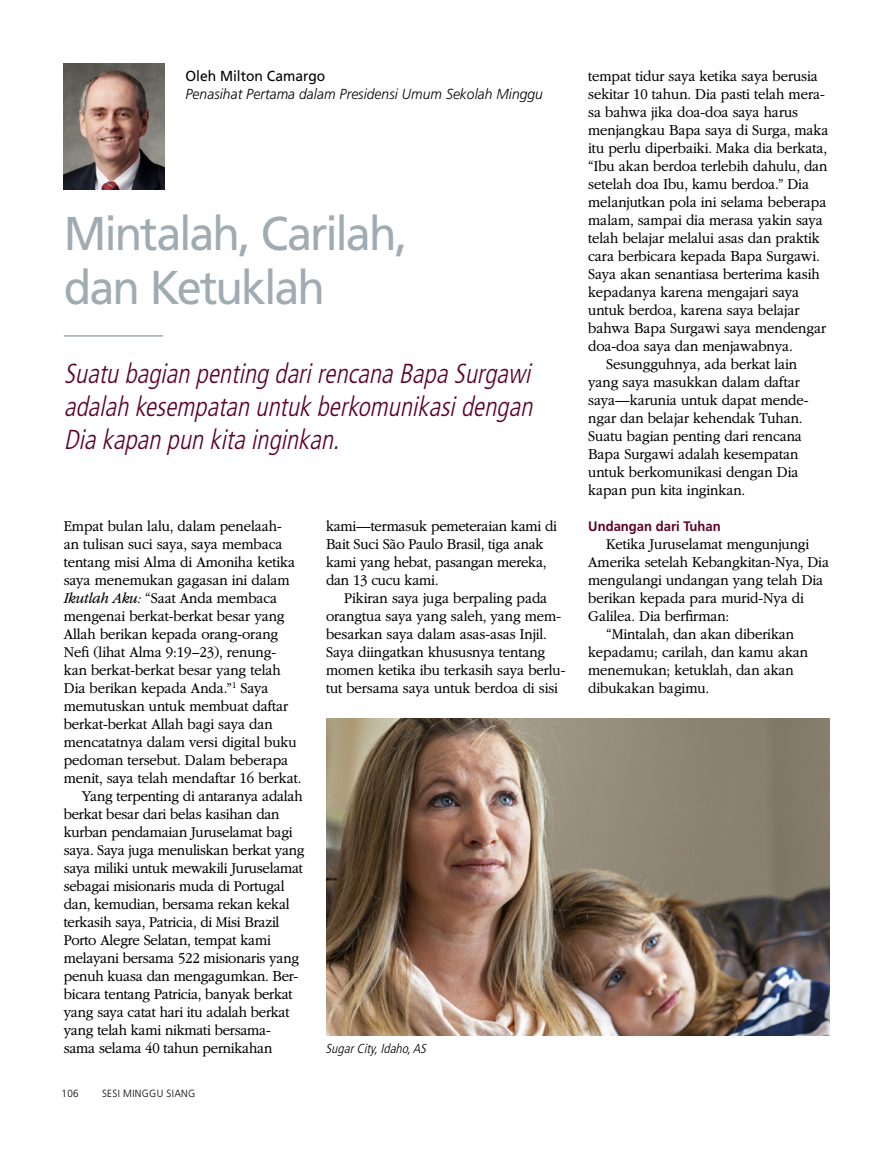
<style>
.page{position:relative;width:893px;height:1161px;background:#fff}
.page>*{position:absolute;margin:0;border:0;box-sizing:border-box;transform-origin:0 0}
.ARTCL_title{font:47.4px/54px "Frutigerlds Lat";letter-spacing:-.045em;color:#a1abb2;scale:.95 1}
.ARTCL-kicker{font:italic 300 condensed 27.6px/33px "Frutigerlds Lat";color:#5d0024;text-align:justify;scale:.95 1}
.ARTCL_para{font:300 15.75px/18px "Garamondlds Lat Plus";letter-spacing:-.01em;color:#000;scale:.95 1}
.ARTCL_para_first{font:300 15.75px/18px "Garamondlds Lat Plus";letter-spacing:-.01em;color:#000;scale:.95 1}
.ARTCL-BY_para{font:italic 300 14.55px "Frutigerlds Lat";letter-spacing:.005em;color:#000;scale:.95 1}
.ARTCL-BY_para_first{font:14.55px "Frutigerlds Lat";color:#000;scale:.95 1}
.TOPIC-1_title{font:700 13.8px "Frutigerlds Lat";color:#5d0024;scale:.95 1}
.New_FrutigerLight_Ca{font:italic 300 condensed 13.05px "Frutigerlds Lat";color:#000}
.t1{font:300 10.35px "Frutigerlds Lat";letter-spacing:.03em;color:#000;scale:.95 1}
.s1{font-style:italic}
</style>
<div class="page">
<hr style="left:64px;top:335px;width:99px;height:2px;background:#a1abb2">
<img style="left:64px;top:64px;width:100px;height:126px">
<img style="left:326px;top:718px;width:503px;height:317px">
<p class="ARTCL-BY_para_first" style="left:185px;top:65px;width:149px">Oleh Milton Camargo</p>
<p class="ARTCL-BY_para" style="left:185px;top:84px;width:378px">Penasihat Pertama dalam Presidensi Umum Sekolah Minggu</p>
<p class="ARTCL_title" style="left:64px;top:205px;width:363px">Mintalah, Carilah, dan Ketuklah</p>
<p class="ARTCL-kicker" style="left:64px;top:357px;width:494px">Suatu bagian penting dari rencana Bapa Surgawi adalah kesempatan untuk berkomunikasi dengan Dia kapan pun kita inginkan.</p>
<p class="ARTCL_para_first" style="left:64px;top:517px;width:252px">Empat bulan lalu, dalam penelaah-<br>an tulisan suci saya, saya membaca tentang misi Alma di Amoniha ketika saya menemukan gagasan ini dalam <span class="s1">Ikutlah Aku:</span> “Saat Anda membaca mengenai berkat-berkat besar yang Allah berikan kepada orang-orang Nefi (lihat Alma 9:19–23), renung&shy;kan berkat-berkat besar yang telah Dia berikan kepada Anda.”<sup>1</sup> Saya memutuskan untuk membuat daftar berkat-berkat Allah bagi saya dan mencatatnya dalam versi digital buku pedoman tersebut. Dalam beberapa menit, saya telah mendaftar 16 berkat.</p>
<p class="ARTCL_para" style="left:64px;top:787px;width:255px;text-indent:18px">Yang terpenting di antaranya adalah berkat besar dari belas kasihan dan kurban pendamaian Juruselamat bagi saya. Saya juga menuliskan berkat yang saya miliki untuk mewakili Juruselamat sebagai misionaris muda di Portugal dan, kemudian, bersama rekan kekal terkasih saya, Patricia, di Misi Brazil Porto Alegre Selatan, tempat kami melayani bersama 522 misionaris yang penuh kuasa dan mengagumkan. Ber&shy;bicara tentang Patricia, banyak berkat yang saya catat hari itu adalah berkat yang telah kami nikmati bersama&shy;sama selama 40 tahun pernikahan</p>
<p class="t1" style="left:62px;top:1086px;width:19px">106</p>
<p class="t1" style="left:102px;top:1086px;width:100px">SESI MINGGU SIANG</p>
<p class="ARTCL_para" style="left:326px;top:517px;width:245px">kami—termasuk pemeteraian kami di<br>Bait Suci São Paulo Brasil, tiga anak kami yang hebat, pasangan mereka, dan 13 cucu kami.</p>
<p class="ARTCL_para" style="left:326px;top:589px;width:254px;text-indent:18px">Pikiran saya juga berpaling pada orangtua saya yang saleh, yang mem&shy;besarkan saya dalam asas-asas Injil.<br>Saya diingatkan khususnya tentang momen ketika ibu terkasih saya berlu&shy;tut bersama saya untuk berdoa di sisi</p>
<p class="New_FrutigerLight_Ca" style="left:326px;top:1039px;width:102px">Sugar City, Idaho, AS</p>
<p class="ARTCL_para" style="left:588px;top:67px;width:255px">tempat tidur saya ketika saya berusia sekitar 10 tahun. Dia pasti telah mera&shy;sa bahwa jika doa-doa saya harus menjangkau Bapa saya di Surga, maka itu perlu diperbaiki. Maka dia berkata, “Ibu akan berdoa terlebih dahulu, dan setelah doa Ibu, kamu berdoa.” Dia melanjutkan pola ini selama beberapa malam, sampai dia merasa yakin saya telah belajar melalui asas dan praktik cara berbicara kepada Bapa Surgawi.<br>Saya akan senantiasa berterima kasih kepadanya karena mengajari saya untuk berdoa, karena saya belajar bahwa Bapa Surgawi saya mendengar doa-doa saya dan menjawabnya.</p>
<p class="ARTCL_para" style="left:588px;top:355px;width:233px;text-indent:18px">Sesungguhnya, ada berkat lain yang saya masukkan dalam daftar saya—karunia untuk dapat mende&shy;ngar dan belajar kehendak Tuhan.<br>Suatu bagian penting dari rencana<br>Bapa Surgawi adalah kesempatan untuk berkomunikasi dengan Dia kapan pun kita inginkan.</p>
<p class="TOPIC-1_title" style="left:588px;top:516px;width:141px">Undangan dari Tuhan</p>
<p class="ARTCL_para" style="left:588px;top:535px;width:255px;text-indent:18px">Ketika Juruselamat mengunjungi Amerika setelah Kebangkitan-Nya, Dia mengulangi undangan yang telah Dia berikan kepada para murid-Nya di Galilea. Dia berfirman:</p>
<p class="ARTCL_para" style="left:588px;top:625px;width:233px;text-indent:18px">“Mintalah, dan akan diberikan kepadamu; carilah, dan kamu akan menemukan; ketuklah, dan akan dibukakan bagimu.</p>
</div>
